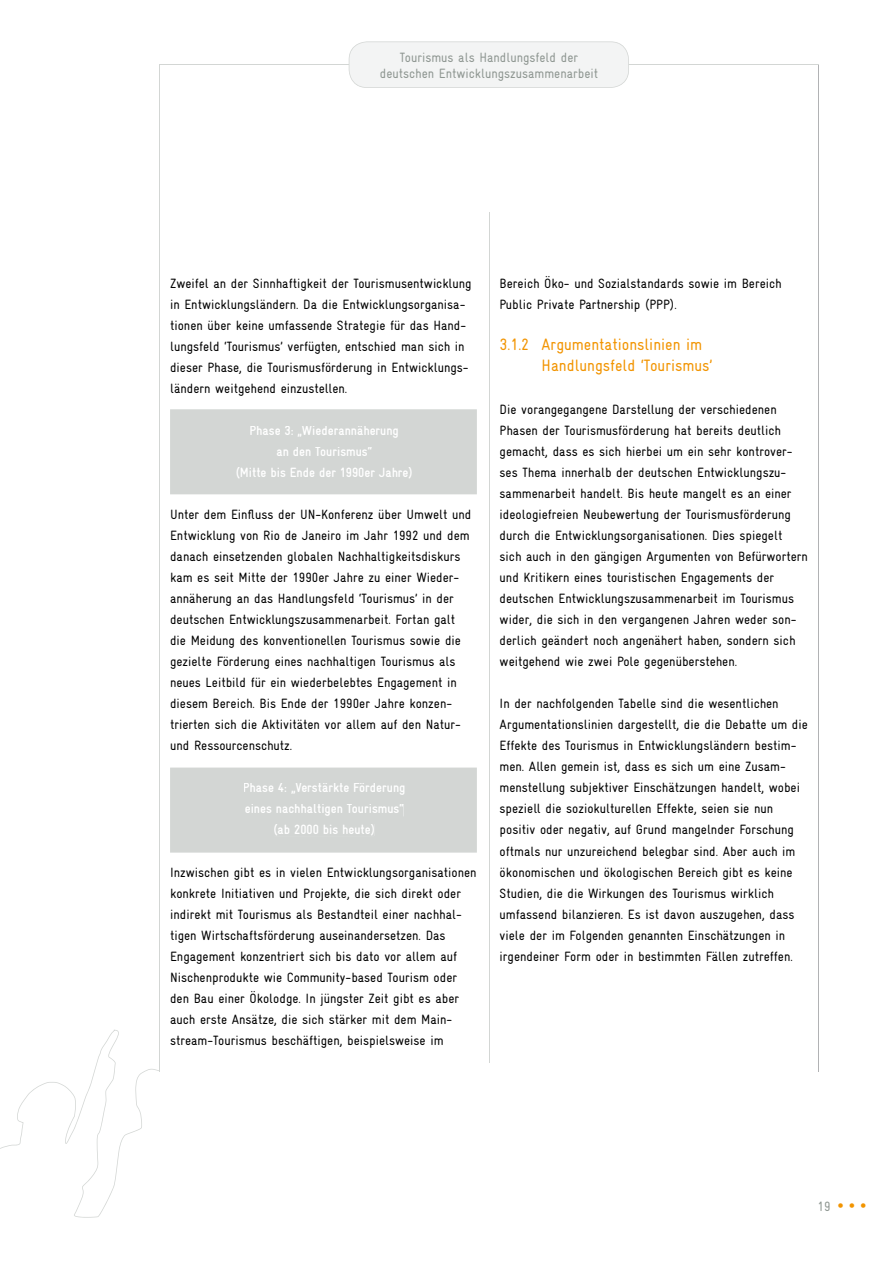
<style>
.page{position:relative;width:893px;height:1263px;background:#fff}
.page>*{position:absolute;margin:0;border:0;box-sizing:border-box;transform-origin:0 0}
.t1{font:18px "Arial";color:#f29400}
.t2{font:condensed 16.5px/21px "Gravur";color:#f29400}
.t3{font:condensed 13.5px/21px "Gravur";color:#000}
.t4{font:700 condensed 13.5px/21px "Gravur";color:#fff;text-align:center}
.t5{font:condensed 13.5px/16.2px "Gravur";color:#8f9792;text-align:center}
</style>
<div class="page">
<hr style="left:489px;top:213px;width:1px;height:850px;background:#d3d6d4">
<hr style="left:818px;top:64px;width:1px;height:1007px;background:#b1b2b4">
<hr style="left:159px;top:64px;width:1px;height:1007px;background:#d3d6d4">
<hr style="left:159px;top:64px;width:660px;height:1px;background:#d3d6d4">
<div style="left:349px;top:41px;width:280px;height:47px;background:#f3f4f4"></div>
<div style="left:170px;top:409px;width:307px;height:85px;background:#d3d6d4"></div>
<div style="left:251px;top:426px;width:148px;height:12px;background:#d3d6d4"></div>
<div style="left:277px;top:447px;width:95px;height:9px;background:#d3d6d4"></div>
<div style="left:237px;top:467px;width:175px;height:12px;background:#d3d6d4"></div>
<div style="left:170px;top:767px;width:307px;height:86px;background:#d3d6d4"></div>
<div style="left:244px;top:783px;width:161px;height:12px;background:#d3d6d4"></div>
<div style="left:245px;top:804px;width:158px;height:12px;background:#d3d6d4"></div>
<div style="left:274px;top:824px;width:100px;height:12px;background:#d3d6d4"></div>
<svg style="left:0;top:1029px;width:160px;height:189px"></svg>
<p class="t5" style="left:380px;top:49px;width:220px">Tourismus als Handlungsfeld der deutschen Entwicklungszusammenarbeit</p>
<p class="t3" style="left:170px;top:273px;width:303px">Zweifel an der Sinnhaftigkeit der Tourismusentwicklung in Entwicklungsländern. Da die Entwicklungsorganisa&shy;tionen über keine umfassende Strategie für das Hand&shy;lungsfeld ‘Tourismus’ verfügten, entschied man sich in dieser Phase, die Tourismusförderung in Entwicklungs&shy;ländern weitgehend einzustellen.</p>
<p class="t4" style="left:236px;top:420px;width:179px">Phase 3: „Wiederannäherung<br>an den Tourismus“<br>(Mitte bis Ende der 1990er Jahre)</p>
<p class="t3" style="left:170px;top:504px;width:303px">Unter dem Einfluss der UN-Konferenz über Umwelt und Entwicklung von Rio de Janeiro im Jahr 1992 und dem danach einsetzenden globalen Nachhaltigkeitsdiskurs kam es seit Mitte der 1990er Jahre zu einer Wieder&shy;annäherung an das Handlungsfeld ‘Tourismus’ in der deutschen Entwicklungszusammenarbeit. Fortan galt die Meidung des konventionellen Tourismus sowie die gezielte Förderung eines nachhaltigen Tourismus als neues Leitbild für ein wiederbelebtes Engagement in diesem Bereich. Bis Ende der 1990er Jahre konzen&shy;trierten sich die Aktivitäten vor allem auf den Natur&shy;und Ressourcenschutz.</p>
<p class="t4" style="left:243px;top:777px;width:164px">Phase 4: „Verstärkte Förderung eines nachhaltigen Tourismus“ (ab 2000 bis heute)</p>
<p class="t3" style="left:170px;top:861px;width:308px">Inzwischen gibt es in vielen Entwicklungsorganisationen konkrete Initiativen und Projekte, die sich direkt oder indirekt mit Tourismus als Bestandteil einer nachhal&shy;tigen Wirtschaftsförderung auseinandersetzen. Das Engagement konzentriert sich bis dato vor allem auf Nischenprodukte wie Community-based Tourism oder den Bau einer Ökolodge. In jüngster Zeit gibt es aber auch erste Ansätze, die sich stärker mit dem Main&shy;stream-Tourismus beschäftigen, beispielsweise im</p>
<p class="t3" style="left:500px;top:273px;width:283px">Bereich Öko- und Sozialstandards sowie im Bereich<br>Public Private Partnership (PPP).</p>
<p class="t2" style="left:542px;top:334px;width:172px;text-indent:-42px">3.1.2 Argumentationslinien im<br>Handlungsfeld ‘Tourismus’</p>
<p class="t3" style="left:500px;top:399px;width:310px">Die vorangegangene Darstellung der verschiedenen Phasen der Tourismusförderung hat bereits deutlich gemacht, dass es sich hierbei um ein sehr kontrover&shy;ses Thema innerhalb der deutschen Entwicklungszu&shy;sammenarbeit handelt. Bis heute mangelt es an einer ideologiefreien Neubewertung der Tourismusförderung durch die Entwicklungsorganisationen. Dies spiegelt<br>sich auch in den gängigen Argumenten von Befürwortern und Kritikern eines touristischen Engagements der deutschen Entwicklungszusammenarbeit im Tourismus wider, die sich in den vergangenen Jahren weder son&shy;derlich geändert noch angenähert haben, sondern sich weitgehend wie zwei Pole gegenüberstehen.</p>
<p class="t3" style="left:500px;top:693px;width:310px">In der nachfolgenden Tabelle sind die wesentlichen Argumentationslinien dargestellt, die die Debatte um die Effekte des Tourismus in Entwicklungsländern bestim&shy;men. Allen gemein ist, dass es sich um eine Zusam&shy;menstellung subjektiver Einschätzungen handelt, wobei speziell die soziokulturellen Effekte, seien sie nun positiv oder negativ, auf Grund mangelnder Forschung oftmals nur unzureichend belegbar sind. Aber auch im ökonomischen und ökologischen Bereich gibt es keine Studien, die die Wirkungen des Tourismus wirklich umfassend bilanzieren. Es ist davon auszugehen, dass viele der im Folgenden genannten Einschätzungen in irgendeiner Form oder in bestimmten Fällen zutreffen.</p>
<p class="t5" style="left:817px;top:1198px;width:14px">19</p>
<h1 class="t1" style="left:837px;top:1196px;width:30px">• • •</h1>
</div>
